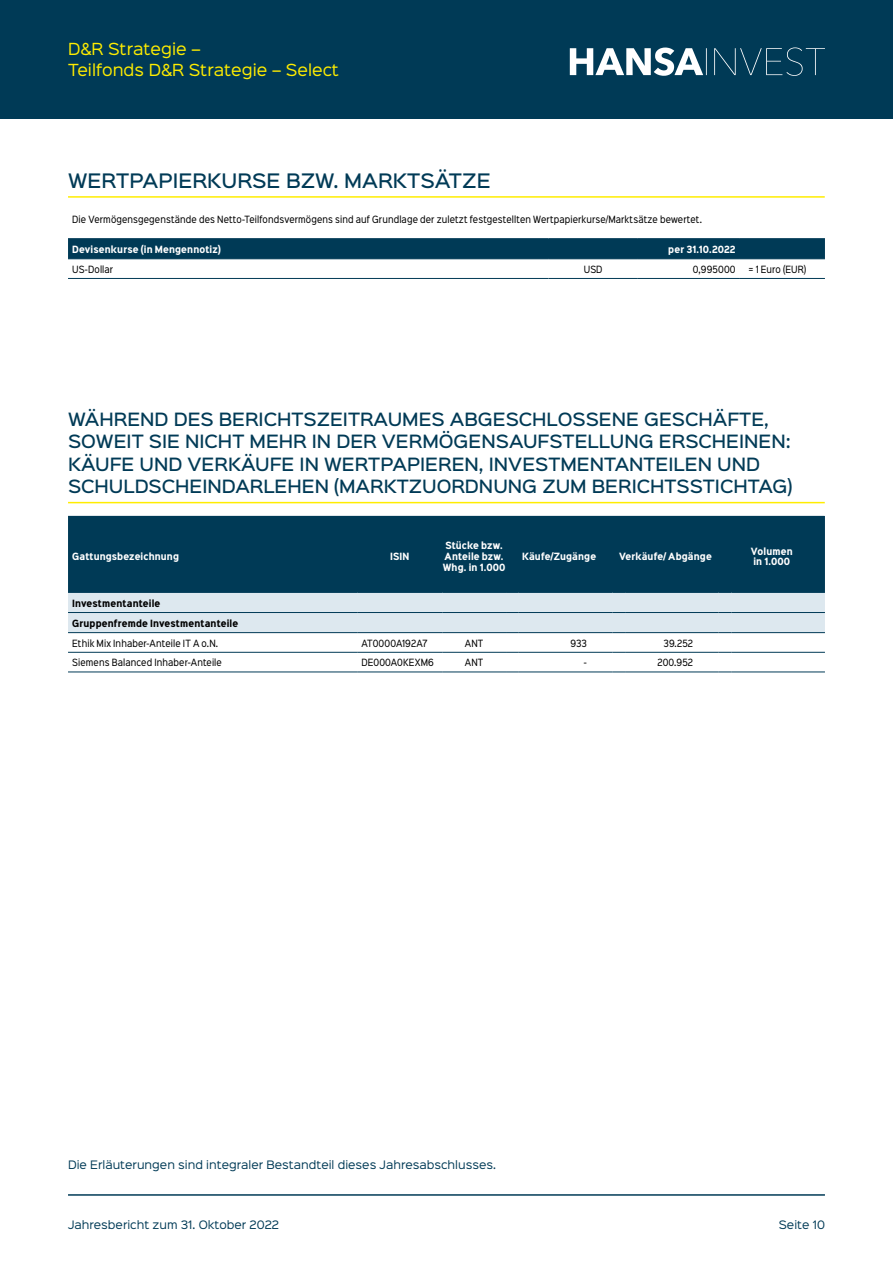
<style>
.page{position:relative;width:893px;height:1263px;background:#fff}
.page>*{position:absolute;margin:0;border:0;box-sizing:border-box;transform-origin:0 0}
.t1{font:500 18px "Sinkin Sans 500";color:#003a56}
.t2{font:500 16.5px/22.5px "Sinkin Sans 500";color:#003a56}
.t3{font:15px/21px "Sinkin Sans 400";color:#ffed00}
.t4{font:10.5px "Sinkin Sans 400";color:#003a56}
.t5{font:9px "Sinkin Sans Narrow W01 400 Rg";letter-spacing:.015em;color:#000}
.t6{font:700 9px/10.8px "Sinkin Sans Narrow W01 700";letter-spacing:.015em;color:#fff}
.t7{font:700 9px "Sinkin Sans Narrow W01 700";letter-spacing:.015em;color:#000}
</style>
<div class="page">
<div style="left:0;top:0;width:893px;height:119px;background:#003a56"></div>
<svg style="left:570px;top:47px;width:255px;height:29px"></svg>
<hr style="left:68px;top:1194px;width:757px;height:2px;background:#003a56">
<div style="left:68px;top:239px;width:757px;height:19px;background:#003a56"></div>
<hr style="left:68px;top:258px;width:481px;height:1px;background:#003a56">
<hr style="left:549px;top:258px;width:89px;height:1px;background:#003a56">
<hr style="left:638px;top:258px;width:102px;height:1px;background:#003a56">
<hr style="left:740px;top:258px;width:85px;height:1px;background:#003a56">
<hr style="left:68px;top:278px;width:481px;height:1px;background:#003a56">
<hr style="left:549px;top:278px;width:89px;height:1px;background:#003a56">
<hr style="left:638px;top:278px;width:102px;height:1px;background:#003a56">
<hr style="left:740px;top:278px;width:85px;height:1px;background:#003a56">
<hr style="left:68px;top:238px;width:481px;height:1px;background:#003a56">
<hr style="left:549px;top:238px;width:89px;height:1px;background:#003a56">
<hr style="left:638px;top:238px;width:102px;height:1px;background:#003a56">
<hr style="left:740px;top:238px;width:85px;height:1px;background:#003a56">
<hr style="left:68px;top:196px;width:757px;height:2px;background:#ffed00">
<div style="left:68px;top:516px;width:757px;height:76px;background:#003a56"></div>
<hr style="left:68px;top:652px;width:289px;height:1px;background:#003a56">
<hr style="left:357px;top:652px;width:85px;height:1px;background:#003a56">
<hr style="left:442px;top:652px;width:64px;height:1px;background:#003a56">
<svg style="left:506px;top:652px;width:13px;height:1px"></svg>
<hr style="left:519px;top:652px;width:93px;height:1px;background:#003a56">
<svg style="left:612px;top:652px;width:13px;height:1px"></svg>
<hr style="left:625px;top:652px;width:94px;height:1px;background:#003a56">
<svg style="left:719px;top:652px;width:12px;height:1px"></svg>
<hr style="left:731px;top:652px;width:94px;height:1px;background:#003a56">
<hr style="left:68px;top:672px;width:289px;height:1px;background:#003a56">
<hr style="left:357px;top:672px;width:85px;height:1px;background:#003a56">
<hr style="left:442px;top:672px;width:64px;height:1px;background:#003a56">
<svg style="left:506px;top:672px;width:13px;height:1px"></svg>
<hr style="left:519px;top:672px;width:93px;height:1px;background:#003a56">
<svg style="left:612px;top:672px;width:13px;height:1px"></svg>
<hr style="left:625px;top:672px;width:94px;height:1px;background:#003a56">
<svg style="left:719px;top:672px;width:12px;height:1px"></svg>
<hr style="left:731px;top:672px;width:94px;height:1px;background:#003a56">
<svg style="left:68px;top:592px;width:757px;height:41px;background:#cedce4"></svg>
<hr style="left:731px;top:632px;width:94px;height:1px;background:#003a56">
<hr style="left:68px;top:502px;width:757px;height:1px;background:#ffed00">
<h3 class="t3" style="left:68px;top:37px;width:272px">D&amp;R Strategie –<br>Teilfonds D&amp;R Strategie – Select</h3>
<h1 class="t1" style="left:68px;top:165px;width:424px">WERTPAPIERKURSE BZW. MARKTSÄTZE</h1>
<p class="t5" style="left:72px;top:213px;width:631px">Die Vermögensgegenstände des Netto-Teilfondsvermögens sind auf Grundlage der zuletzt festgestellten Wertpapierkurse/Marktsätze bewertet.</p>
<p class="t6" style="left:72px;top:244px;width:150px">Devisenkurse (in Mengennotiz)</p>
<p class="t6" style="left:668px;top:244px;width:69px">per 31.10.2022</p>
<p class="t5" style="left:72px;top:263px;width:42px">US-Dollar</p>
<p class="t5" style="left:584px;top:263px;width:20px">USD</p>
<p class="t5" style="left:693px;top:263px;width:44px">0,995000</p>
<p class="t5" style="left:748px;top:263px;width:59px">= 1 Euro (EUR)</p>
<p class="t2" style="left:68px;top:407px;width:726px">WÄHREND DES BERICHTSZEITRAUMES ABGESCHLOSSENE GESCHÄFTE, SOWEIT SIE NICHT MEHR IN DER VERMÖGENSAUFSTELLUNG ERSCHEINEN:<br>KÄUFE UND VERKÄUFE IN WERTPAPIEREN, INVESTMENTANTEILEN UND SCHULDSCHEINDARLEHEN (MARKTZUORDNUNG ZUM BERICHTSSTICHTAG)</p>
<p class="t6" style="left:72px;top:550px;width:108px">Gattungsbezeichnung</p>
<p class="t6" style="left:390px;top:550px;width:21px">ISIN</p>
<p class="t6" style="left:443px;top:540px;width:64px">Stücke bzw.<br>Anteile bzw.<br>Whg. in 1.000</p>
<p class="t6" style="left:522px;top:550px;width:75px">Käufe/Zugänge</p>
<p class="t6" style="left:619px;top:550px;width:94px">Verkäufe/ Abgänge</p>
<p class="t6" style="left:751px;top:545px;width:43px">Volumen in 1.000</p>
<p class="t7" style="left:72px;top:597px;width:90px">Investmentanteile</p>
<p class="t7" style="left:72px;top:617px;width:168px">Gruppenfremde Investmentanteile</p>
<p class="t5" style="left:72px;top:637px;width:148px">Ethik Mix Inhaber-Anteile IT A o.N.</p>
<p class="t5" style="left:361px;top:637px;width:68px">AT0000A192A7</p>
<p class="t5" style="left:465px;top:637px;width:20px">ANT</p>
<p class="t5" style="left:570px;top:637px;width:18px">933</p>
<p class="t5" style="left:664px;top:637px;width:31px">39.252</p>
<p class="t5" style="left:72px;top:656px;width:151px">Siemens Balanced Inhaber-Anteile</p>
<p class="t5" style="left:361px;top:656px;width:74px">DE000A0KEXM6</p>
<p class="t5" style="left:465px;top:656px;width:20px">ANT</p>
<p class="t5" style="left:584px;top:656px;width:4px">-</p>
<p class="t5" style="left:657px;top:656px;width:37px">200.952</p>
<p class="t4" style="left:68px;top:1155px;width:429px">Die Erläuterungen sind integraler Bestandteil dieses Jahresabschlusses.</p>
<p class="t4" style="left:68px;top:1216px;width:212px">Jahresbericht zum 31. Oktober 2022</p>
<p class="t4" style="left:779px;top:1216px;width:48px">Seite 10</p>
</div>
